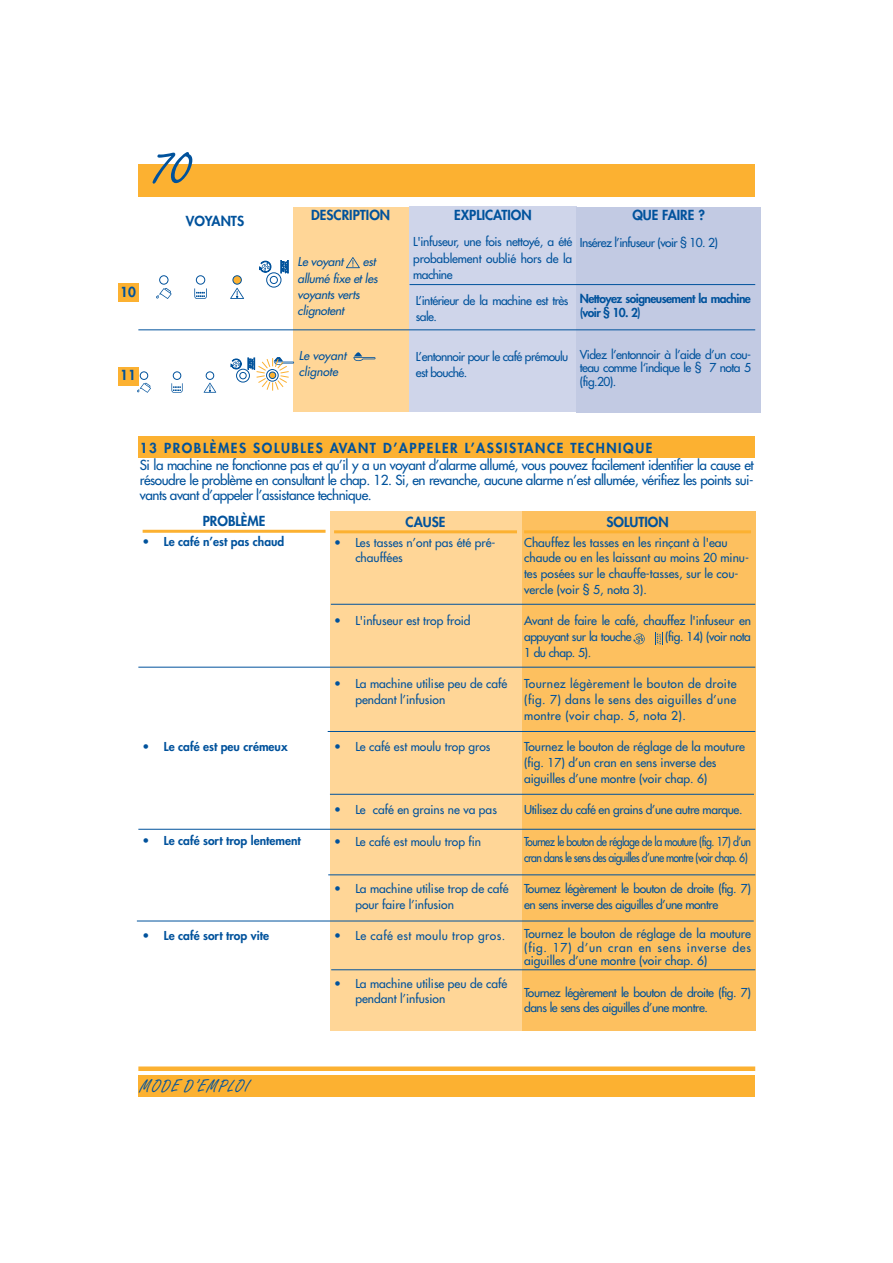
<style>
.page{position:relative;width:893px;height:1263px;background:#fff}
.page>*{position:absolute;margin:0;border:0;box-sizing:border-box;transform-origin:0 0}
.t1{font:60px "Freestyle Script";color:#00529c}
.t2{font:18px "Freestyle Script";letter-spacing:.065em;color:#00529c}
.t3{font:13.5px/15px "Futura";letter-spacing:-.035em;color:#00529c;text-align:justify}
.t4{font:800 13.5px "Futura";color:#00529c}
.t5{font:800 13.5px "Futura";letter-spacing:.115em;color:#00529c}
.t6{font:12px/15.8px "Futura";color:#00529c}
.t7{font:12px/15.8px "Futura";letter-spacing:-.035em;color:#00529c}
.t8{font:12px/16.4px "Futura";letter-spacing:-.045em;color:#00529c}
.t9{font:12px/15.8px "Futura";letter-spacing:-.06em;color:#00529c;scale:.88 1}
.t10{font:800 12px "Futura";color:#00529c}
.t11{font:italic 12px/16.4px "Futura";letter-spacing:-.015em;color:#00529c}
.t12{font:800 12px/13.5px "Futura";letter-spacing:-.045em;color:#00529c}
.t13{font:12px "Futura";letter-spacing:-.03em;color:#00529c}
.t14{font:12px "Futura";letter-spacing:.035em;color:#00529c}
</style>
<div class="page">
<div style="left:138px;top:164px;width:617px;height:33px;background:#fcb131"></div>
<div style="left:138px;top:1066px;width:617px;height:5px;background:#fcb131"></div>
<div style="left:138px;top:1075px;width:617px;height:21px;background:#fcb131"></div>
<div style="left:520px;top:511px;width:235px;height:519px;background:#fdc05f"></div>
<hr style="left:524px;top:530px;width:227px;height:3px;background:#fcb131">
<hr style="left:143px;top:530px;width:182px;height:3px;background:#fcb131">
<div style="left:330px;top:511px;width:191px;height:519px;background:#ffd697"></div>
<hr style="left:334px;top:530px;width:183px;height:3px;background:#fcb131">
<hr style="left:331px;top:604px;width:424px;height:1px;background:#00529c">
<hr style="left:328px;top:731px;width:427px;height:1px;background:#00529c">
<hr style="left:330px;top:794px;width:424px;height:1px;background:#00529c">
<div style="left:293px;top:207px;width:115px;height:205px;background:#ffd697"></div>
<div style="left:409px;top:207px;width:167px;height:205px;background:#cfd5ea"></div>
<div style="left:576px;top:207px;width:184px;height:205px;background:#c2cae3"></div>
<svg style="left:156px;top:260px;width:132px;height:39px"></svg>
<svg style="left:346px;top:257px;width:14px;height:11px"></svg>
<hr style="left:409px;top:284px;width:346px;height:1px;background:#00529c">
<hr style="left:138px;top:329px;width:617px;height:1px;background:#00529c">
<hr style="left:328px;top:874px;width:427px;height:1px;background:#00529c">
<hr style="left:137px;top:921px;width:616px;height:1px;background:#00529c">
<hr style="left:331px;top:969px;width:424px;height:1px;background:#00529c">
<svg style="left:655px;top:633px;width:6px;height:12px"></svg>
<svg style="left:633px;top:634px;width:11px;height:10px"></svg>
<div style="left:138px;top:436px;width:617px;height:21px;background:#fcb131"></div>
<hr style="left:138px;top:667px;width:617px;height:1px;background:#00529c">
<div style="left:118px;top:283px;width:20px;height:19px;background:#fcb131"></div>
<svg style="left:137px;top:357px;width:157px;height:36px"></svg>
<div style="left:118px;top:367px;width:20px;height:19px;background:#fcb131"></div>
<svg style="left:353px;top:352px;width:22px;height:9px"></svg>
<hr style="left:138px;top:829px;width:617px;height:1px;background:#00529c">
<h1 class="t1" style="left:153px;top:145px;width:39px">70</h1>
<p class="t4" style="left:186px;top:214px;width:60px">VOYANTS</p>
<p class="t4" style="left:120px;top:285px;width:17px">10</p>
<p class="t4" style="left:120px;top:369px;width:17px">11</p>
<p class="t4" style="left:311px;top:209px;width:80px">DESCRIPTION</p>
<p class="t4" style="left:454px;top:208px;width:79px">EXPLICATION</p>
<p class="t4" style="left:632px;top:209px;width:74px">QUE FAIRE ?</p>
<p class="t11" style="left:297px;top:254px;width:47px">Le voyant</p>
<p class="t6" style="left:413px;top:235px;width:160px;line-height:16.4px;text-align:justify">L'infuseur, une fois nettoyé, a été probablement oublié hors de la machine</p>
<p class="t8" style="left:580px;top:235px;width:139px">Insérez l’infuseur (voir § 10. 2)</p>
<p class="t11" style="left:297px;top:254px;width:81px;text-indent:65px">est allumé fixe et les voyants verts clignotent</p>
<p class="t8" style="left:416px;top:293px;width:154px">L’intérieur de la machine est très sale.</p>
<p class="t12" style="left:580px;top:293px;width:172px">Nettoyez soigneusement la machine (voir § 10. 2)</p>
<p class="t11" style="left:299px;top:348px;width:49px">Le voyant clignote</p>
<p class="t8" style="left:416px;top:349px;width:154px">L’entonnoir pour le café prémoulu est bouché.</p>
<p class="t6" style="left:580px;top:348px;width:172px;line-height:13.5px;text-align:justify">Videz l’entonnoir à l’aide d’un cou&shy;teau comme l‘indique le § 7 nota 5 (fig.20).</p>
<p class="t5" style="left:140px;top:441px;width:514px">13 PROBLÈMES SOLUBLES AVANT D’APPELER L’ASSISTANCE TECHNIQUE</p>
<p class="t3" style="left:140px;top:459px;width:615px">Si la machine ne fonctionne pas et qu’il y a un voyant d’alarme allumé, vous pouvez facilement identifier la cause et résoudre le problème en consultant le chap. 12. Si, en revanche, aucune alarme n’est allumée, vérifiez les points sui&shy;vants avant d’appeler l’assistance technique.</p>
<p class="t4" style="left:203px;top:515px;width:64px">PROBLÈME</p>
<p class="t10" style="left:143px;top:536px;width:143px">• Le café n’est pas chaud</p>
<p class="t10" style="left:143px;top:741px;width:146px">• Le café est peu crémeux</p>
<p class="t10" style="left:143px;top:835px;width:160px">• Le café sort trop lentement</p>
<p class="t10" style="left:143px;top:930px;width:128px">• Le café sort trop vite</p>
<h2 class="t2" style="left:140px;top:1080px;width:111px">MODE D’EMPLOI</h2>
<p class="t4" style="left:405px;top:515px;width:41px">CAUSE</p>
<p class="t6" style="left:355px;top:535px;width:142px;text-indent:-21px">• Les tasses n’ont pas été pré&shy;chauffées</p>
<p class="t6" style="left:334px;top:614px;width:138px">• L'infuseur est trop froid</p>
<p class="t6" style="left:355px;top:677px;width:153px;text-indent:-21px">• La machine utilise peu de café pendant l’infusion</p>
<p class="t6" style="left:334px;top:740px;width:158px">• Le café est moulu trop gros</p>
<p class="t6" style="left:334px;top:803px;width:164px">• Le café en grains ne va pas</p>
<p class="t6" style="left:334px;top:835px;width:149px">• Le café est moulu trop fin</p>
<p class="t6" style="left:355px;top:882px;width:155px;text-indent:-21px">• La machine utilise trop de café pour faire l’infusion</p>
<p class="t14" style="left:334px;top:930px;width:173px">• Le café est moulu trop gros.</p>
<p class="t6" style="left:355px;top:976px;width:153px;text-indent:-21px">• La machine utilise peu de café pendant l’infusion</p>
<p class="t4" style="left:606px;top:515px;width:64px">SOLUTION</p>
<p class="t6" style="left:524px;top:535px;width:226px">Chauffez les tasses en les rinçant à l'eau chaude ou en les laissant au moins 20 minu&shy;tes posées sur le chauffe-tasses, sur le cou&shy;vercle (voir § 5, nota 3).</p>
<p class="t6" style="left:524px;top:614px;width:228px">Avant de faire le café, chauffez l'infuseur en appuyant sur la touche</p>
<p class="t7" style="left:665px;top:630px;width:87px">(fig. 14) (voir nota</p>
<p class="t6" style="left:524px;top:646px;width:69px">1 du chap. 5).</p>
<p class="t6" style="left:524px;top:677px;width:214px;text-align:justify">Tournez légèrement le bouton de droite (fig. 7) dans le sens des aiguilles d’une montre (voir chap. 5, nota 2).</p>
<p class="t6" style="left:524px;top:740px;width:222px">Tournez le bouton de réglage de la mouture (fig. 17) d’un cran en sens inverse des aiguilles d’une montre (voir chap. 6)</p>
<p class="t13" style="left:524px;top:804px;width:220px">Utilisez du café en grains d’une autre marque.</p>
<p class="t9" style="left:524px;top:835px;width:259px">Tournez le bouton de réglage de la mouture (fig. 17) d’un cran dans le sens des aiguilles d’une montre (voir chap. 6)</p>
<p class="t7" style="left:524px;top:882px;width:228px">Tournez légèrement le bouton de droite (fig. 7) en sens inverse des aiguilles d’une montre</p>
<p class="t6" style="left:524px;top:928px;width:228px;line-height:13.5px;text-align:justify">Tournez le bouton de réglage de la mouture (fig. 17) d’un cran en sens inverse des aiguilles d’une montre (voir chap. 6)</p>
<p class="t7" style="left:524px;top:985px;width:228px">Tournez légèrement le bouton de droite (fig. 7) dans le sens des aiguilles d’une montre.</p>
</div>
